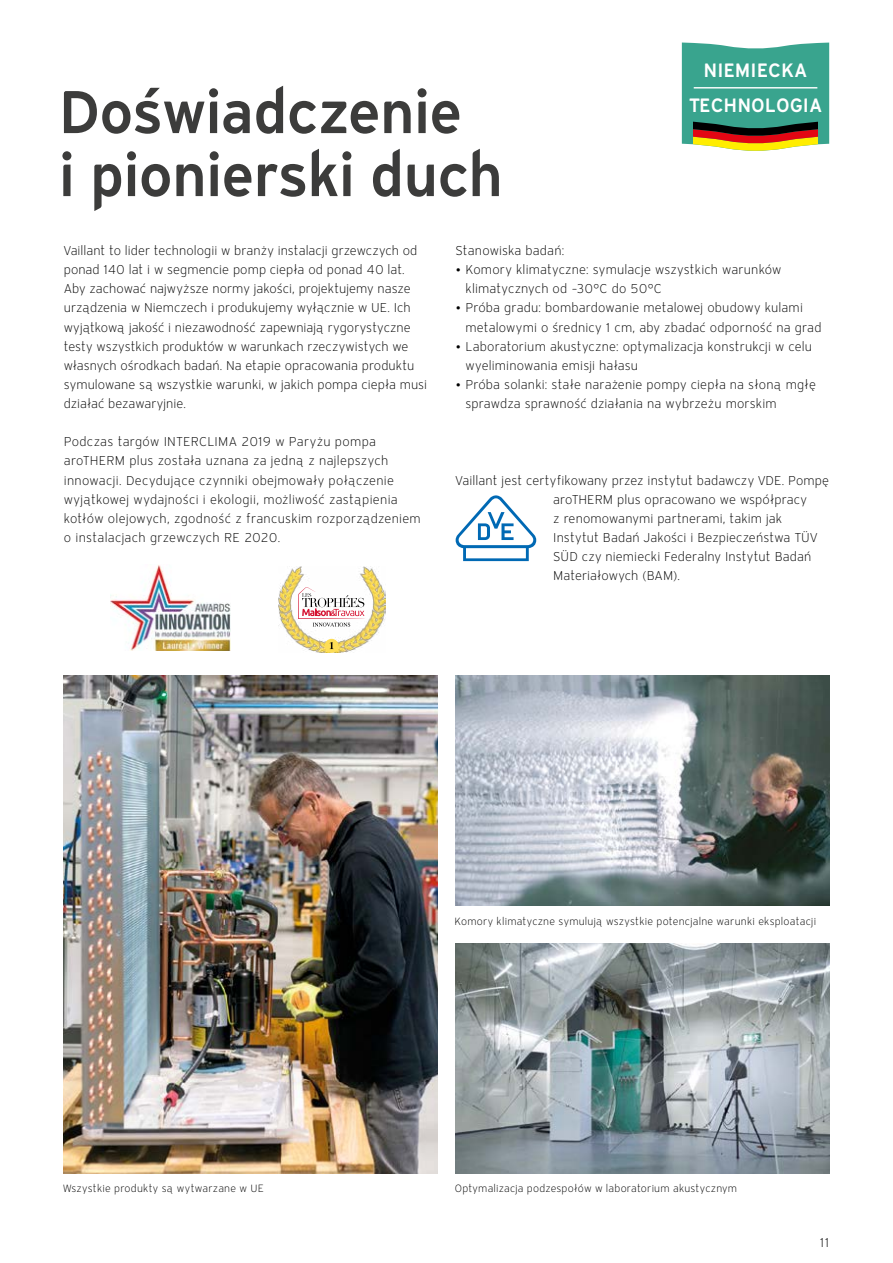
<style>
.page{position:relative;width:893px;height:1263px;background:#fff}
.page>*{position:absolute;margin:0;border:0;box-sizing:border-box;transform-origin:0 0}
.t1{font:600 60px/63px "Vaillant 16";letter-spacing:-.025em;color:#3c3c3b}
.t2{font:600 19.35px/34.2px "Vaillant 14";color:#fff;text-align:center}
.t3{font:300 12.75px/19.2px "Vaillant 16";letter-spacing:.01em;color:#000}
.t4{font:300 10.5px "Vaillant 16";letter-spacing:.02em;color:#000}
</style>
<div class="page">
<img style="left:456px;top:944px;width:373px;height:229px">
<img style="left:456px;top:676px;width:373px;height:229px">
<img style="left:64px;top:676px;width:373px;height:497px">
<svg style="left:456px;top:495px;width:80px;height:66px"></svg>
<img style="left:111px;top:565px;width:120px;height:85px">
<img style="left:278px;top:566px;width:107px;height:86px">
<div style="left:325px;top:639px;width:14px;height:14px;background:#fddd56;border-radius:50%"></div>
<svg style="left:330px;top:642px;width:4px;height:7px"></svg>
<svg style="left:298px;top:587px;width:67px;height:40px"></svg>
<svg style="left:682px;top:43px;width:147px;height:108px;background:#569a7c"></svg>
<hr style="left:694px;top:87px;width:123px;height:1px;background:#fff">
<h2 class="t2" style="left:689px;top:53px;width:135px">NIEMIECKA<br>TECHNOLOGIA</h2>
<h1 class="t1" style="left:58px;top:79px;width:446px">Doświadczenie<br>i pionierski duch</h1>
<p class="t3" style="left:456px;top:241px;width:110px">Stanowiska badań:</p>
<p class="t3" style="left:465px;top:260px;width:318px;text-indent:-10px">• Komory klimatyczne: symulacje wszystkich warunków klimatycznych od –30°C do 50°C</p>
<p class="t3" style="left:465px;top:298px;width:358px;text-indent:-10px">• Próba gradu: bombardowanie metalowej obudowy kulami metalowymi o średnicy 1 cm, aby zbadać odporność na grad</p>
<p class="t3" style="left:465px;top:336px;width:348px;text-indent:-10px">• Laboratorium akustyczne: optymalizacja konstrukcji w celu wyeliminowania emisji hałasu</p>
<p class="t3" style="left:465px;top:375px;width:352px;text-indent:-10px">• Próba solanki: stałe narażenie pompy ciepła na słoną mgłę sprawdza sprawność działania na wybrzeżu morskim</p>
<p class="t3" style="left:64px;top:241px;width:365px">Vaillant to lider technologii w branży instalacji grzewczych od ponad 140 lat i w segmencie pomp ciepła od ponad 40 lat.<br>Aby zachować najwyższe normy jakości, projektujemy nasze urządzenia w Niemczech i produkujemy wyłącznie w UE. Ich wyjątkową jakość i niezawodność zapewniają rygorystyczne testy wszystkich produktów w warunkach rzeczywistych we własnych ośrodkach badań. Na etapie opracowania produktu symulowane są wszystkie warunki, w jakich pompa ciepła musi działać bezawaryjnie.</p>
<p class="t3" style="left:64px;top:432px;width:359px">Podczas targów INTERCLIMA 2019 w Paryżu pompa aroTHERM plus została uznana za jedną z najlepszych innowacji. Decydujące czynniki obejmowały połączenie wyjątkowej wydajności i ekologii, możliwość zastąpienia kotłów olejowych, zgodność z francuskim rozporządzeniem o instalacjach grzewczych RE 2020.</p>
<p class="t3" style="left:553px;top:470px;width:277px;text-indent:-98px">Vaillant jest certyfikowany przez instytut badawczy VDE. Pompę aroTHERM plus opracowano we współpracy<br>z renomowanymi partnerami, takim jak Instytut Badań Jakości i Bezpieczeństwa TÜV SÜD czy niemiecki Federalny Instytut Badań Materiałowych (BAM).</p>
<p class="t4" style="left:63px;top:1182px;width:203px">Wszystkie produkty są wytwarzane w UE</p>
<p class="t4" style="left:455px;top:914px;width:363px">Komory klimatyczne symulują wszystkie potencjalne warunki eksploatacji</p>
<p class="t4" style="left:455px;top:1182px;width:284px">Optymalizacja podzespołów w laboratorium akustycznym</p>
<p class="t3" style="left:820px;top:1232px;width:11px">11</p>
</div>
